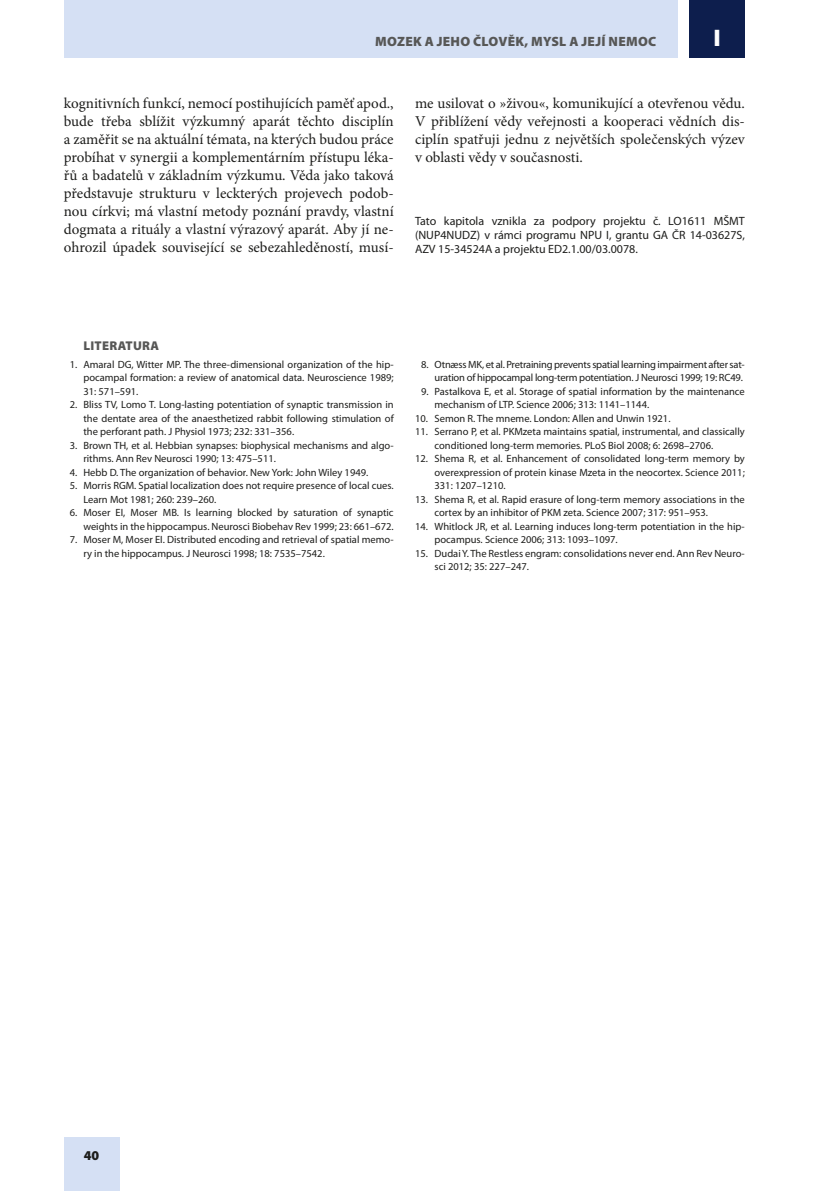
<style>
.page{position:relative;width:830px;height:1191px;background:#fff}
.page>*{position:absolute;margin:0;border:0;box-sizing:border-box;transform-origin:0 0}
.t1{font:900 24px "Myriad Pro";color:#fff}
.t2{font:15px/18px "Minion Pro";color:#1d1d1b;text-align:justify}
.t3{font:900 13.5px "Myriad Pro";letter-spacing:.02em;color:#575756}
.t4{font:900 13.5px "Myriad Pro";color:#1d1d1b}
.t5{font:900 12.75px "Myriad Pro";letter-spacing:.02em;color:#575756}
.t6{font:12px/14.4px "Myriad Pro";color:#1d1d1b;text-align:justify}
.t7{font:10.5px/13.5px "Myriad Pro";color:#1d1d1b}
.t8{font:10.5px/13.5px "Myriad Pro";letter-spacing:-.02em;color:#1d1d1b;text-align:right}
</style>
<div class="page">
<div style="left:689px;top:0;width:55px;height:57px;background:#0d1e4d"></div>
<div style="left:64px;top:0;width:613px;height:57px;background:#d5e0f4"></div>
<div style="left:64px;top:1137px;width:55px;height:54px;background:#d5e0f4"></div>
<p class="t3" style="left:375px;top:34px;width:283px">MOZEK A JEHO ČLOVĚK, MYSL A JEJÍ NEMOC</p>
<h1 class="t1" style="left:713px;top:25px;width:9px">I</h1>
<p class="t2" style="left:64px;top:94px;width:331px">kognitivních funkcí, nemocí postihujících paměť apod., bude třeba sblížit výzkumný aparát těchto disciplín a zaměřit se na aktuální témata, na kterých budou práce probíhat v synergii a komplementárním přístupu léka&shy;řů a badatelů v základním výzkumu. Věda jako taková představuje strukturu v leckterých projevech podob&shy;nou církvi; má vlastní metody poznání pravdy, vlastní dogmata a rituály a vlastní výrazový aparát. Aby jí ne&shy;ohrozil úpadek související se sebezahleděností, musí-</p>
<h2 class="t2" style="left:415px;top:94px;width:331px">me usilovat o »živou«, komunikující a otevřenou vědu.<br>V přiblížení vědy veřejnosti a kooperaci vědních dis&shy;ciplín spatřuji jednu z největších společenských výzev v oblasti vědy v současnosti.</h2>
<p class="t6" style="left:415px;top:213px;width:331px">Tato kapitola vznikla za podpory projektu č. LO1611 MŠMT (NUP4NUDZ) v rámci programu NPU I, grantu GA ČR 14-03627S, AZV 15-34524A a projektu ED2.1.00/03.0078.</p>
<p class="t5" style="left:83px;top:338px;width:77px">LITERATURA</p>
<p class="t7" style="left:83px;top:357px;width:312px;text-align:justify;text-indent:-14px">1. Amaral DG, Witter MP. The three-dimensional organization of the hip&shy;pocampal formation: a review of anatomical data. Neuroscience 1989; 31: 571–591.</p>
<p class="t7" style="left:83px;top:398px;width:312px;text-align:justify;text-indent:-14px">2. Bliss TV, Lomo T. Long-lasting potentiation of synaptic transmission in the dentate area of the anaesthetized rabbit following stimulation of the perforant path. J Physiol 1973; 232: 331–356.</p>
<p class="t7" style="left:83px;top:438px;width:312px;text-indent:-14px">3. Brown TH, et al. Hebbian synapses: biophysical mechanisms and algo&shy;rithms. Ann Rev Neurosci 1990; 13: 475–511.</p>
<p class="t7" style="left:70px;top:465px;width:300px">4. Hebb D. The organization of behavior. New York: John Wiley 1949.</p>
<p class="t7" style="left:83px;top:479px;width:312px;text-indent:-14px">5. Morris RGM. Spatial localization does not require presence of local cues.<br>Learn Mot 1981; 260: 239–260.</p>
<p class="t7" style="left:70px;top:506px;width:325px;text-align:right">6. Moser EI, Moser MB. Is learning blocked by saturation of synaptic weights in the hippocampus. Neurosci Biobehav Rev 1999; 23: 661–672.</p>
<p class="t7" style="left:83px;top:533px;width:312px;text-indent:-14px">7. Moser M, Moser EI. Distributed encoding and retrieval of spatial memo&shy;ry in the hippocampus. J Neurosci 1998; 18: 7535–7542.</p>
<p class="t8" style="left:421px;top:357px;width:325px">8. Otnæss MK, et al. Pretraining prevents spatial learning impairment after sat&shy;uration of hippocampal long-term potentiation. J Neurosci 1999; 19: RC49.</p>
<p class="t7" style="left:434px;top:384px;width:312px;text-indent:-14px">9. Pastalkova E, et al. Storage of spatial information by the maintenance mechanism of LTP. Science 2006; 313: 1141–1144.</p>
<p class="t7" style="left:415px;top:411px;width:257px">10. Semon R. The mneme. London: Allen and Unwin 1921.</p>
<p class="t7" style="left:434px;top:425px;width:312px;text-indent:-19px">11. Serrano P, et al. PKMzeta maintains spatial, instrumental, and classically conditioned long-term memories. PLoS Biol 2008; 6: 2698–2706.</p>
<p class="t7" style="left:434px;top:452px;width:312px;text-align:justify;text-indent:-19px">12. Shema R, et al. Enhancement of consolidated long-term memory by overexpression of protein kinase Mzeta in the neocortex. Science 2011; 331: 1207–1210.</p>
<p class="t7" style="left:434px;top:492px;width:311px;text-indent:-19px">13. Shema R, et al. Rapid erasure of long-term memory associations in the cortex by an inhibitor of PKM zeta. Science 2007; 317: 951–953.</p>
<p class="t7" style="left:434px;top:519px;width:312px;text-indent:-19px">14. Whitlock JR, et al. Learning induces long-term potentiation in the hip&shy;pocampus. Science 2006; 313: 1093–1097.</p>
<p class="t7" style="left:434px;top:546px;width:312px;text-indent:-19px">15. Dudai Y. The Restless engram: consolidations never end. Ann Rev Neuro&shy;sci 2012; 35: 227–247.</p>
<p class="t4" style="left:84px;top:1147px;width:17px">40</p>
</div>
